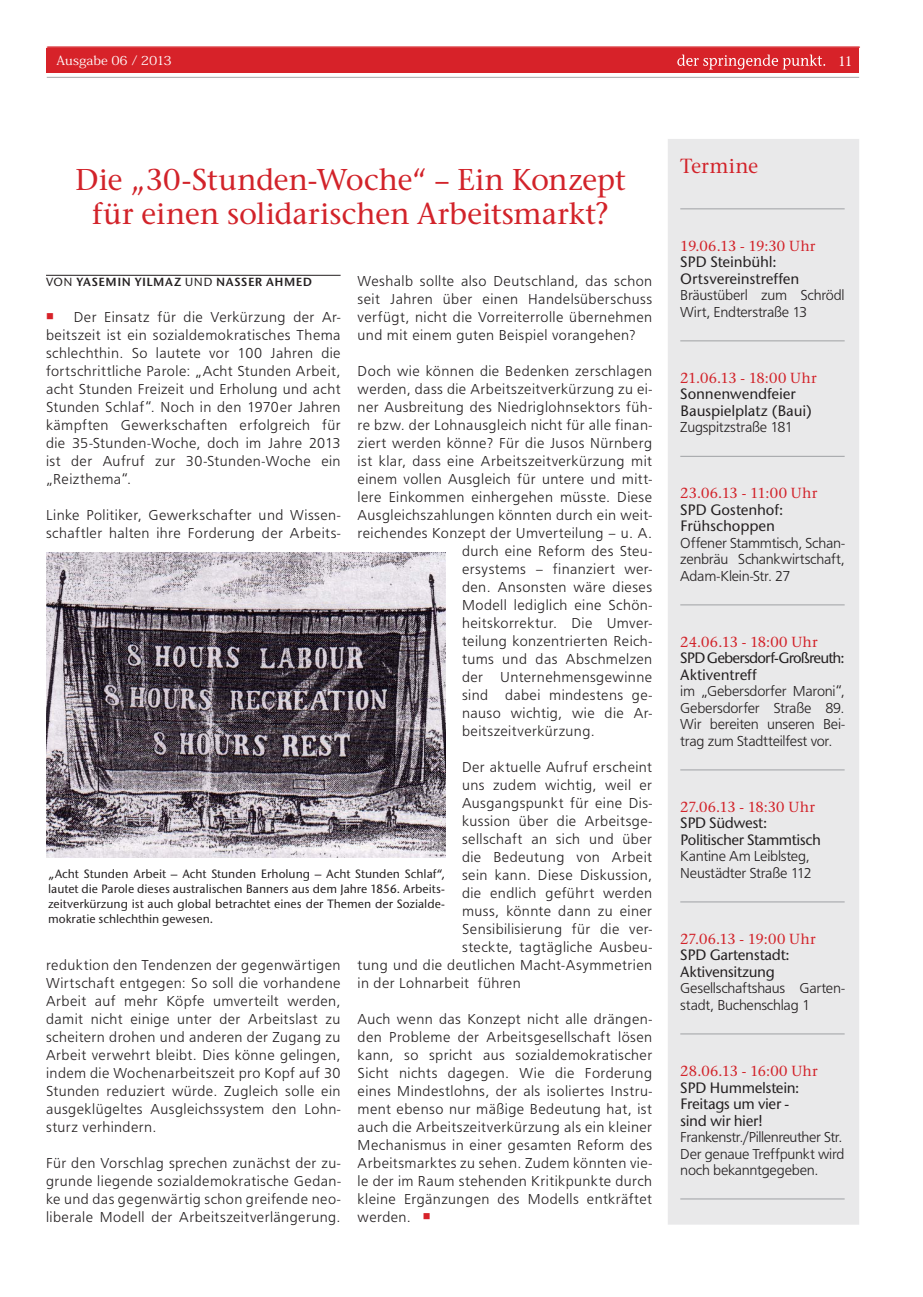
<style>
.page{position:relative;width:923px;height:1297px;background:#fff}
.page>*{position:absolute;margin:0;border:0;box-sizing:border-box;transform-origin:0 0}
.t1{font:500 31.5px/34.5px "Stone Serif Itc T";letter-spacing:-.01em;color:#d2232a;text-align:center}
.t2{font:500 21.45px "Stone Serif Itc T";color:#d2232a}
.t3{font:500 15.3px/16.5px "Stone San Itc T";letter-spacing:-.02em;color:#231f20}
.t4{font:500 15.3px "Stone Serif Itc T";letter-spacing:.015em;color:#d2232a}
.t5{font:500 15.3px/16.5px "Stone San Itc T";letter-spacing:-.05em;color:#231f20}
.t6{font:300 15px/18px "Front Page";letter-spacing:.025em;color:#231f20;text-align:justify}
.t7{font:300 15px/16.5px "Front Page";letter-spacing:-.02em;color:#231f20}
.t8{font:13.5px "Koz Min Pro Medium 90 pv RKSJ H";color:#fff}
.t9{font:12.45px "Koz Min Pro Regular 90 pv RKSJ H";color:#fff;scale:1.09 1}
.t10{font:500 12.3px/15px "Stone San Itc T";color:#231f20;text-align:justify}
.t11{font:12px "Stone San Itc T Semi";letter-spacing:.045em;color:#231f20}
.s1{color:#d72229}
.s2{font-family:"Stone San Itc T";font-weight:500}
</style>
<div class="page">
<div style="left:47px;top:48px;width:812px;height:24px;background:#d72229"></div>
<hr style="left:47px;top:77px;width:812px;height:1px;background:#a5a7a9">
<svg style="left:677px;top:55px;width:148px;height:15px"></svg>
<hr style="left:47px;top:47px;width:812px;height:1px;background:#d72229">
<div style="left:668px;top:139px;width:191px;height:1086px;background:#e9e9ea"></div>
<hr style="left:680px;top:208px;width:164px;height:1px;background:#a7a9ac">
<hr style="left:680px;top:340px;width:164px;height:1px;background:#a7a9ac">
<hr style="left:680px;top:456px;width:164px;height:1px;background:#a7a9ac">
<hr style="left:680px;top:604px;width:164px;height:1px;background:#a7a9ac">
<hr style="left:680px;top:769px;width:164px;height:1px;background:#a7a9ac">
<hr style="left:680px;top:901px;width:164px;height:1px;background:#a7a9ac">
<hr style="left:680px;top:1033px;width:164px;height:1px;background:#a7a9ac">
<hr style="left:680px;top:1198px;width:164px;height:1px;background:#a7a9ac">
<hr style="left:48px;top:47px;width:812px;height:1px;background:#d72229">
<hr style="left:46px;top:275px;width:294px;height:1px;background:#231f20">
<img style="left:46px;top:553px;width:399px;height:304px">
<p class="t9" style="left:57px;top:55px;width:107px">Ausgabe 06 / 2013</p>
<p class="t8" style="left:837px;top:56px;width:17px">11</p>
<h1 class="t1" style="left:75px;top:164px;width:552px">Die „30-Stunden-Woche“ – Ein Konzept für einen solidarischen Arbeitsmarkt?</h1>
<p class="t6" style="left:357px;top:272px;width:296px">Weshalb sollte also Deutschland, das schon seit Jahren über einen Handelsüberschuss verfügt, nicht die Vorreiterrolle übernehmen und mit einem guten Beispiel vorangehen?</p>
<p class="t6" style="left:357px;top:362px;width:296px">Doch wie können die Bedenken zerschlagen</p>
<p class="t6" style="left:357px;top:380px;width:296px">werden, dass die Arbeitszeitverkürzung zu ei-</p>
<p class="t6" style="left:357px;top:398px;width:296px">ner Ausbreitung des Niedriglohnsektors füh-</p>
<p class="t6" style="left:357px;top:416px;width:296px">re bzw. der Lohnausgleich nicht für alle finan-</p>
<p class="t6" style="left:357px;top:434px;width:296px">ziert werden könne? Für die Jusos Nürnberg</p>
<p class="t6" style="left:357px;top:452px;width:296px">ist klar, dass eine Arbeitszeitverkürzung mit</p>
<p class="t6" style="left:357px;top:470px;width:296px">einem vollen Ausgleich für untere und mitt-</p>
<p class="t6" style="left:357px;top:488px;width:296px">lere Einkommen einhergehen müsste. Diese</p>
<p class="t6" style="left:357px;top:506px;width:296px">Ausgleichszahlungen könnten durch ein weit-</p>
<p class="t6" style="left:357px;top:524px;width:296px">reichendes Konzept der Umverteilung – u. A.</p>
<p class="t6" style="left:462px;top:542px;width:192px">durch eine Reform des Steu-</p>
<p class="t6" style="left:462px;top:560px;width:192px">ersystems – finanziert wer-</p>
<p class="t6" style="left:462px;top:578px;width:192px">den. Ansonsten wäre dieses</p>
<p class="t6" style="left:462px;top:596px;width:192px">Modell lediglich eine Schön-</p>
<p class="t6" style="left:462px;top:614px;width:192px">heitskorrektur. Die Umver-</p>
<p class="t6" style="left:462px;top:632px;width:192px">teilung konzentrierten Reich-</p>
<p class="t6" style="left:462px;top:650px;width:192px">tums und das Abschmelzen</p>
<p class="t6" style="left:462px;top:668px;width:191px">der Unternehmensgewinne</p>
<p class="t6" style="left:462px;top:686px;width:191px">sind dabei mindestens ge-</p>
<p class="t6" style="left:462px;top:704px;width:192px">nauso wichtig, wie die Ar-</p>
<p class="t6" style="left:462px;top:722px;width:134px">beitszeitverkürzung.</p>
<p class="t6" style="left:462px;top:758px;width:192px">Der aktuelle Aufruf erscheint</p>
<p class="t6" style="left:462px;top:776px;width:192px">uns zudem wichtig, weil er</p>
<p class="t6" style="left:462px;top:794px;width:192px">Ausgangspunkt für eine Dis-</p>
<p class="t6" style="left:462px;top:812px;width:192px">kussion über die Arbeitsge-</p>
<p class="t6" style="left:462px;top:830px;width:192px">sellschaft an sich und über</p>
<p class="t6" style="left:462px;top:848px;width:192px">die Bedeutung von Arbeit</p>
<p class="t6" style="left:462px;top:866px;width:192px">sein kann. Diese Diskussion,</p>
<p class="t6" style="left:462px;top:884px;width:192px">die endlich geführt werden</p>
<p class="t6" style="left:462px;top:902px;width:192px">muss, könnte dann zu einer</p>
<p class="t6" style="left:462px;top:920px;width:192px">Sensibilisierung für die ver-</p>
<p class="t6" style="left:462px;top:938px;width:191px">steckte, tagtägliche Ausbeu-</p>
<p class="t6" style="left:357px;top:956px;width:296px">tung und die deutlichen Macht-Asymmetrien</p>
<p class="t6" style="left:357px;top:974px;width:165px">in der Lohnarbeit führen</p>
<p class="t6" style="left:357px;top:1010px;width:296px">Auch wenn das Konzept nicht alle drängen&shy;den Probleme der Arbeitsgesellschaft lösen kann, so spricht aus sozialdemokratischer Sicht nichts dagegen. Wie die Forderung eines Mindestlohns, der als isoliertes Instru&shy;ment ebenso nur mäßige Bedeutung hat, ist auch die Arbeitszeitverkürzung als ein kleiner Mechanismus in einer gesamten Reform des Arbeitsmarktes zu sehen. Zudem könnten vie&shy;le der im Raum stehenden Kritikpunkte durch kleine Ergänzungen des Modells entkräftet werden. <span class="s1">■</span></p>
<p class="t11" style="left:46px;top:277px;width:268px"><span class="s2">VON</span> YASEMIN YILMAZ <span class="s2">UND</span> NASSER AHMED</p>
<p class="t6" style="left:46px;top:308px;width:296px"><span class="s1">■</span> Der Einsatz für die Verkürzung der Ar&shy;beitszeit ist ein sozialdemokratisches Thema schlechthin. So lautete vor 100 Jahren die fortschrittliche Parole: „Acht Stunden Arbeit, acht Stunden Freizeit und Erholung und acht Stunden Schlaf“. Noch in den 1970er Jahren kämpften Gewerkschaften erfolgreich für die 35-Stunden-Woche, doch im Jahre 2013 ist der Aufruf zur 30-Stunden-Woche ein „Reizthema“.</p>
<p class="t6" style="left:46px;top:506px;width:296px">Linke Politiker, Gewerkschafter und Wissen&shy;schaftler halten ihre Forderung der Arbeits-</p>
<p class="t10" style="left:48px;top:867px;width:398px">„Acht Stunden Arbeit – Acht Stunden Erholung – Acht Stunden Schlaf“, lautet die Parole dieses australischen Banners aus dem Jahre 1856. Arbeits&shy;zeitverkürzung ist auch global betrachtet eines der Themen der Sozialde&shy;mokratie schlechthin gewesen.</p>
<p class="t6" style="left:46px;top:956px;width:296px">reduktion den Tendenzen der gegenwärtigen Wirtschaft entgegen: So soll die vorhandene Arbeit auf mehr Köpfe umverteilt werden, damit nicht einige unter der Arbeitslast zu scheitern drohen und anderen der Zugang zu Arbeit verwehrt bleibt. Dies könne gelingen, indem die Wochenarbeitszeit pro Kopf auf 30<br>Stunden reduziert würde. Zugleich solle ein ausgeklügeltes Ausgleichssystem den Lohn&shy;sturz verhindern.</p>
<p class="t6" style="left:46px;top:1154px;width:296px">Für den Vorschlag sprechen zunächst der zu&shy;grunde liegende sozialdemokratische Gedan&shy;ke und das gegenwärtig schon greifende neo&shy;liberale Modell der Arbeitszeitverlängerung.</p>
<h2 class="t2" style="left:680px;top:157px;width:80px">Termine</h2>
<p class="t4" style="left:680px;top:239px;width:137px">19.06.13 - 19:30 Uhr</p>
<p class="t3" style="left:680px;top:255px;width:121px">SPD Steinbühl:<br>Ortsvereinstreffen</p>
<p class="t7" style="left:680px;top:288px;width:166px">Bräustüberl zum Schrödl<br>Wirt, Endterstraße 13</p>
<p class="t4" style="left:680px;top:371px;width:138px">21.06.13 - 18:00 Uhr</p>
<p class="t3" style="left:680px;top:387px;width:134px">Sonnenwendfeier<br>Bauspielplatz (Baui)</p>
<p class="t7" style="left:680px;top:420px;width:114px">Zugspitzstraße 181</p>
<p class="t4" style="left:680px;top:487px;width:139px">23.06.13 - 11:00 Uhr</p>
<p class="t3" style="left:680px;top:503px;width:104px">SPD Gostenhof:<br>Frühschoppen</p>
<p class="t6" style="left:680px;top:535px;width:166px;line-height:16.5px">Offener Stammtisch, Schan&shy;zenbräu Schankwirtschaft, Adam-Klein-Str. 27</p>
<p class="t4" style="left:680px;top:635px;width:139px">24.06.13 - 18:00 Uhr</p>
<p class="t5" style="left:680px;top:651px;width:166px">SPD Gebersdorf-Großreuth:<br>Aktiventreff</p>
<p class="t6" style="left:680px;top:684px;width:166px;line-height:16.5px">im „Gebersdorfer Maroni“, Gebersdorfer Straße 89.<br>Wir bereiten unseren Bei&shy;trag zum Stadtteilfest vor.</p>
<p class="t4" style="left:680px;top:800px;width:136px">27.06.13 - 18:30 Uhr</p>
<p class="t3" style="left:680px;top:816px;width:142px">SPD Südwest:<br>Politischer Stammtisch</p>
<p class="t7" style="left:680px;top:849px;width:133px">Kantine Am Leiblsteg,<br>Neustädter Straße 112</p>
<p class="t4" style="left:680px;top:932px;width:137px">27.06.13 - 19:00 Uhr</p>
<p class="t3" style="left:680px;top:948px;width:111px">SPD Gartenstadt:<br>Aktivensitzung</p>
<p class="t7" style="left:680px;top:981px;width:166px">Gesellschaftshaus Garten&shy;stadt, Buchenschlag 1</p>
<p class="t4" style="left:680px;top:1064px;width:139px">28.06.13 - 16:00 Uhr</p>
<p class="t3" style="left:680px;top:1080px;width:120px">SPD Hummelstein:<br>Freitags um vier - sind wir hier!</p>
<p class="t7" style="left:680px;top:1129px;width:166px">Frankenstr./Pillenreuther Str.<br>Der genaue Treffpunkt wird noch bekanntgegeben.</p>
</div>
